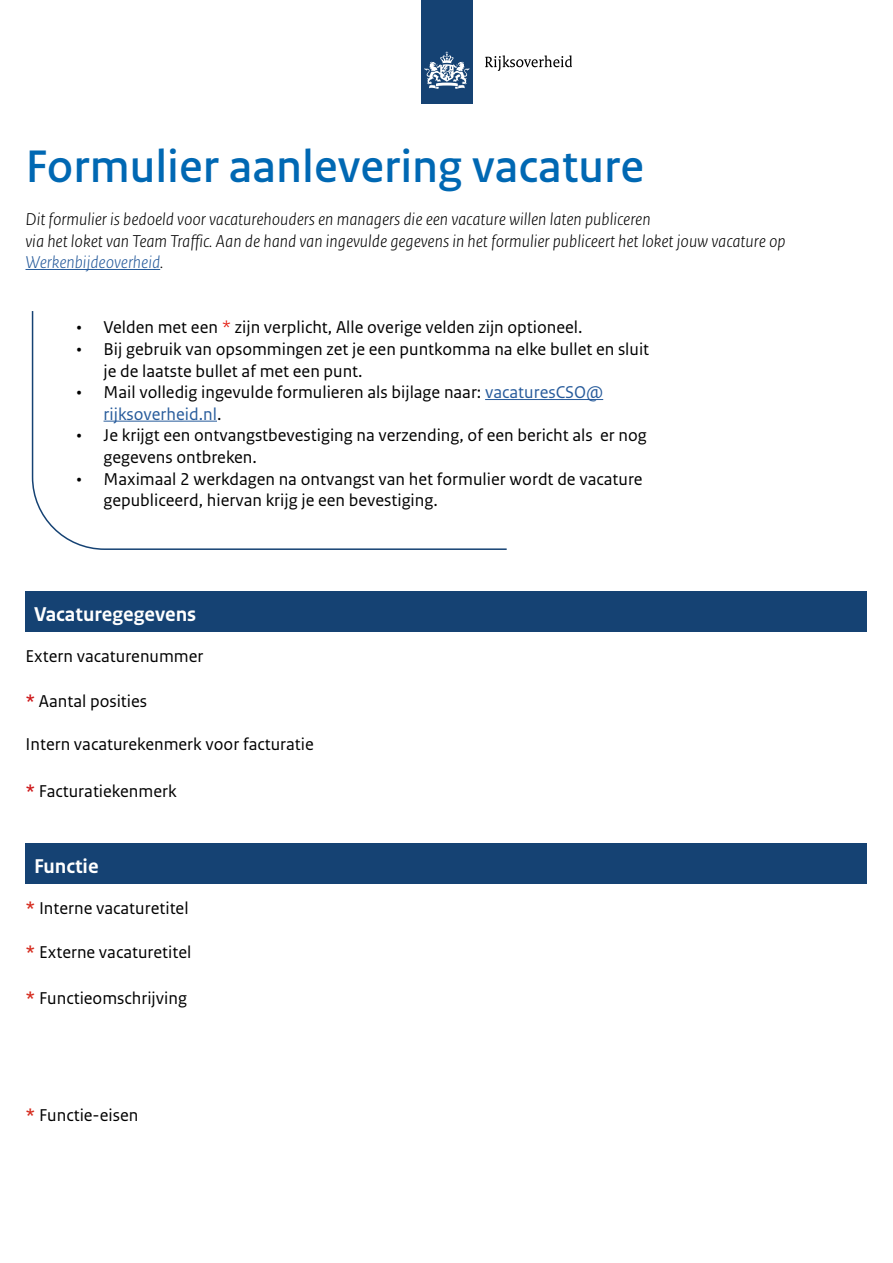
<style>
.page{position:relative;width:893px;height:1263px;background:#fff}
.page>*{position:absolute;margin:0;border:0;box-sizing:border-box;transform-origin:0 0}
.t1{font:600 48px "Rijks Sans";color:#0068b3}
.Koppen_formulier{font:700 21px "Rijks Sans";color:#fff}
.Platte_tekst{font:18px/21.6px "Rijks Sans";color:#000}
.Platte_tekst-2{font:italic 300 18px/21.6px "Rijks Sans";color:#000}
.s1{color:#275b9b}
.s2{color:#e41f13}
.s3{font-weight:700;color:#cd1719}
.s4{font-weight:700;color:#d52b1e}
</style>
<div class="page">
<div style="left:26px;top:843px;width:841px;height:40px;background:#154273"></div>
<div style="left:26px;top:591px;width:841px;height:40px;background:#154273"></div>
<hr style="left:26px;top:269px;width:134px;height:1px;background:#275b9b">
<svg style="left:31px;top:311px;width:476px;height:239px"></svg>
<hr style="left:485px;top:399px;width:118px;height:1px;background:#275b9b">
<hr style="left:104px;top:421px;width:113px;height:1px;background:#275b9b">
<div style="left:421px;top:0;width:52px;height:104px;background:#154273"></div>
<svg style="left:424px;top:52px;width:45px;height:37px"></svg>
<svg style="left:485px;top:56px;width:87px;height:15px"></svg>
<p class="t1" style="left:26px;top:139px;width:620px">Formulier aanlevering vacature</p>
<p class="Platte_tekst-2" style="left:26px;top:209px;width:627px">Dit formulier is bedoeld voor vacaturehouders en managers die een vacature willen laten publiceren</p>
<p class="Platte_tekst-2" style="left:26px;top:230px;width:762px">via het loket van Team Traffic. Aan de hand van ingevulde gegevens in het formulier publiceert het loket jouw vacature op<br><span class="s1">Werkenbijdeoverheid</span>.</p>
<p class="Platte_tekst" style="left:77px;top:317px;width:507px">• Velden met een <span class="s2">*</span> zijn verplicht, Alle overige velden zijn optioneel.</p>
<p class="Platte_tekst" style="left:104px;top:339px;width:547px;text-indent:-27px">• Bij gebruik van opsommingen zet je een puntkomma na elke bullet en sluit je de laatste bullet af met een punt.</p>
<p class="Platte_tekst" style="left:104px;top:382px;width:501px;text-indent:-27px">• Mail volledig ingevulde formulieren als bijlage naar: <span class="s1">vacaturesCSO@ rijksoverheid.nl</span>.</p>
<p class="Platte_tekst" style="left:104px;top:425px;width:545px;text-indent:-27px">• Je krijgt een ontvangstbevestiging na verzending, of een bericht als er nog gegevens ontbreken.</p>
<p class="Platte_tekst" style="left:104px;top:468px;width:541px;text-indent:-27px">• Maximaal 2 werkdagen na ontvangst van het formulier wordt de vacature gepubliceerd, hiervan krijg je een bevestiging.</p>
<p class="Koppen_formulier" style="left:34px;top:602px;width:164px">Vacaturegegevens</p>
<p class="Platte_tekst" style="left:26px;top:645px;width:179px">Extern vacaturenummer</p>
<p class="Platte_tekst" style="left:26px;top:691px;width:123px"><span class="s3">*</span> Aantal posities</p>
<p class="Platte_tekst" style="left:26px;top:734px;width:290px">Intern vacaturekenmerk voor facturatie</p>
<p class="Platte_tekst" style="left:26px;top:780px;width:153px"><span class="s3">*</span> Facturatiekenmerk</p>
<p class="Koppen_formulier" style="left:34px;top:854px;width:66px">Functie</p>
<p class="Platte_tekst" style="left:26px;top:897px;width:165px"><span class="s4">*</span> Interne vacaturetitel</p>
<p class="Platte_tekst" style="left:26px;top:942px;width:167px"><span class="s4">*</span> Externe vacaturetitel</p>
<p class="Platte_tekst" style="left:26px;top:988px;width:163px"><span class="s4">*</span> Functieomschrijving</p>
<p class="Platte_tekst" style="left:26px;top:1105px;width:114px"><span class="s4">*</span> Functie-eisen</p>
</div>
